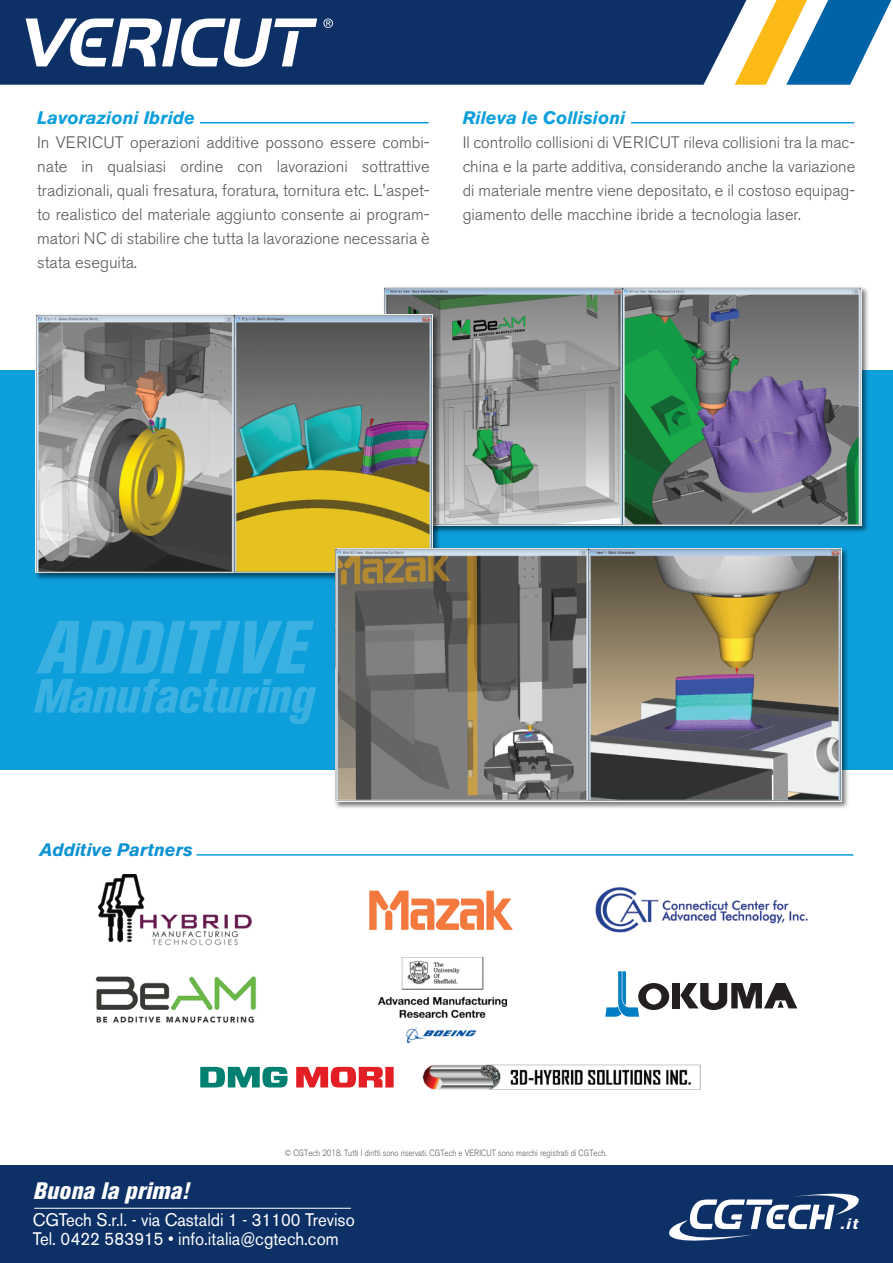
<style>
.page{position:relative;width:893px;height:1263px;background:#fff}
.page>*{position:absolute;margin:0;border:0;box-sizing:border-box;transform-origin:0 0}
.t1{font:italic 800 condensed 23.7px "Akzidenz Grotesk BE";letter-spacing:.015em;color:#fff}
.t2{font:18px/18.3px "Akzidenz Grotesk BE";color:#fff;scale:.93 1}
.t3{font:italic 700 18px "Akzidenz Grotesk BE";color:#0c9fdc}
.t4{font:italic 700 18px "Akzidenz Grotesk BE";color:#0d92d2}
.t5{font:300 16.5px/24px "Akzidenz Grotesk BE";color:#57585a;text-align:justify}
.t6{font:italic 700 15px "Akzidenz Grotesk BE";color:#fff;scale:1.12 1}
.t7{font:300 9px "Akzidenz Grotesk BE";color:#57585a;scale:.87 1}
</style>
<div class="page">
<div style="left:0;top:370px;width:893px;height:400px;background:#0c9fdc"></div>
<hr style="left:196px;top:854px;width:657px;height:2px;background:#0c9fdc">
<svg style="left:369px;top:891px;width:144px;height:39px"></svg>
<div style="left:672px;top:983px;width:8px;height:25px;background:#231f20"></div>
<svg style="left:680px;top:983px;width:117px;height:27px"></svg>
<svg style="left:605px;top:971px;width:64px;height:46px"></svg>
<img style="left:595px;top:887px;width:213px;height:46px">
<img style="left:378px;top:957px;width:128px;height:85px">
<img style="left:422px;top:1064px;width:279px;height:26px">
<svg style="left:296px;top:1067px;width:98px;height:20px"></svg>
<svg style="left:200px;top:1067px;width:87px;height:20px"></svg>
<img style="left:95px;top:976px;width:162px;height:47px">
<img style="left:98px;top:874px;width:155px;height:72px">
<hr style="left:200px;top:122px;width:229px;height:1px;background:#0c9fdc">
<hr style="left:631px;top:122px;width:223px;height:1px;background:#0c9fdc">
<svg style="left:34px;top:679px;width:282px;height:45px"></svg>
<svg style="left:36px;top:621px;width:278px;height:52px"></svg>
<img style="left:443px;top:287px;width:425px;height:245px">
<img style="left:384px;top:287px;width:477px;height:239px">
<img style="left:35px;top:311px;width:408px;height:269px">
<img style="left:36px;top:314px;width:397px;height:258px">
<img style="left:324px;top:531px;width:528px;height:277px">
<img style="left:335px;top:548px;width:506px;height:253px">
<div style="left:0;top:0;width:735px;height:85px;background:#0d3166"></div>
<svg style="left:735px;top:0;width:157px;height:85px"></svg>
<svg style="left:323px;top:18px;width:10px;height:10px"></svg>
<svg style="left:26px;top:19px;width:291px;height:48px"></svg>
<div style="left:0;top:1165px;width:893px;height:98px;background:#0d3166"></div>
<hr style="left:34px;top:1208px;width:317px;height:1px;background:#fff">
<svg style="left:669px;top:1193px;width:190px;height:48px"></svg>
<p class="t3" style="left:37px;top:107px;width:159px">Lavorazioni Ibride</p>
<p class="t5" style="left:37px;top:130px;width:394px">In VERICUT operazioni additive possono essere combi&shy;nate in qualsiasi ordine con lavorazioni sottrattive tradizionali, quali fresatura, foratura, tornitura etc. L'aspet&shy;to realistico del materiale aggiunto consente ai program&shy;matori NC di stabilire che tutta la lavorazione necessaria è stata eseguita.</p>
<p class="t3" style="left:463px;top:107px;width:164px">Rileva le Collisioni</p>
<p class="t5" style="left:463px;top:131px;width:394px">Il controllo collisioni di VERICUT rileva collisioni tra la mac&shy;china e la parte additiva, considerando anche la variazione di materiale mentre viene depositato, e il costoso equipag&shy;giamento delle macchine ibride a tecnologia laser.</p>
<p class="t4" style="left:40px;top:839px;width:155px">Additive Partners</p>
<h1 class="t1" style="left:34px;top:1177px;width:157px">Buona la prima!</h1>
<p class="t7" style="left:285px;top:1147px;width:372px">© CGTech 2018. Tutti I diritti sono riservati. CGTech e VERICUT sono marchi registrati di CGTech.</p>
<p class="t2" style="left:33px;top:1211px;width:348px">CGTech S.r.l. - via Castaldi 1 - 31100 Treviso<br>Tel. 0422 583915 • info.italia@cgtech.com</p>
<p class="t6" style="left:841px;top:1214px;width:17px">.it</p>
</div>
